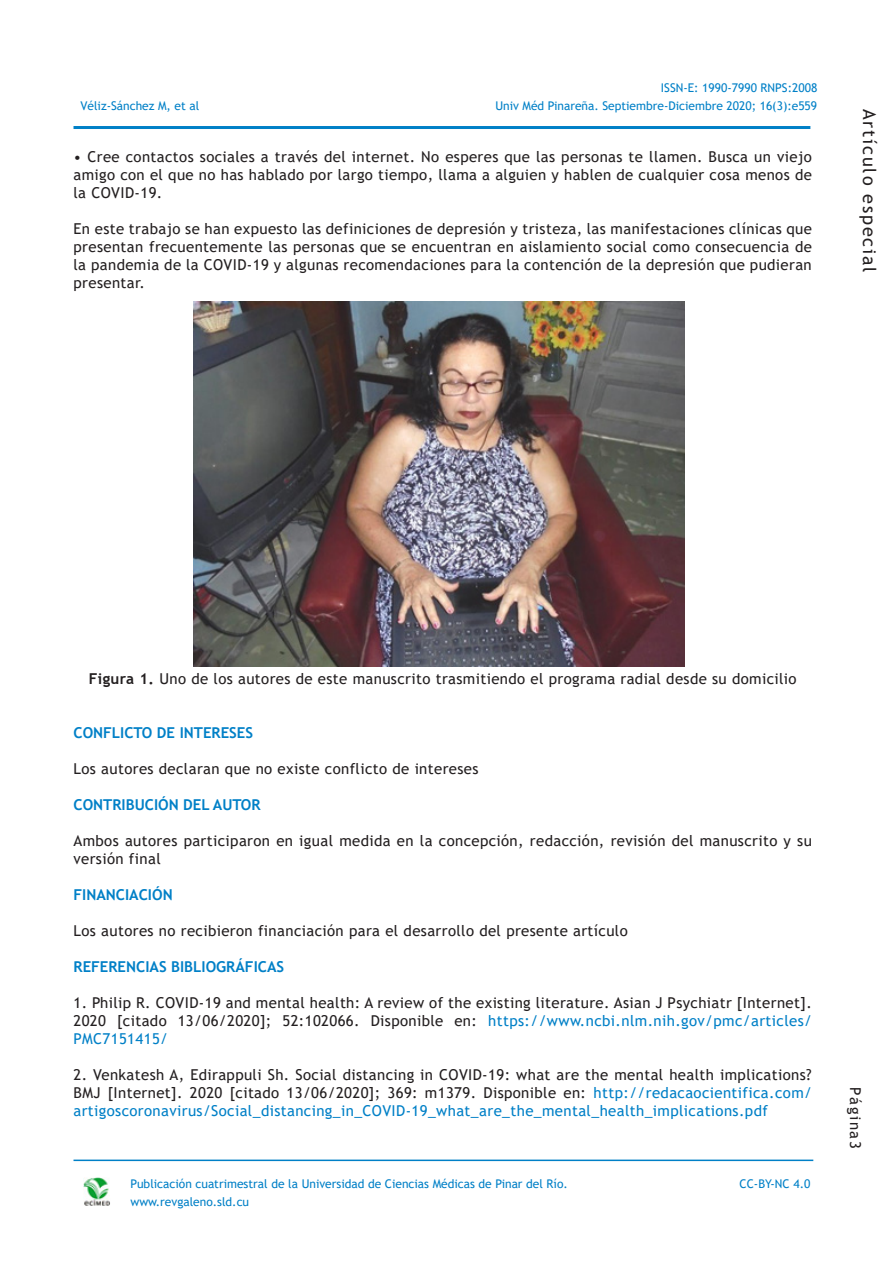
<style>
.page{position:relative;width:893px;height:1263px;background:#fff}
.page>*{position:absolute;margin:0;border:0;box-sizing:border-box;transform-origin:0 0}
.t1{font:18px "Trebuchet MS";letter-spacing:.1em;color:#231f20}
.t2{font:15px/18px "Trebuchet MS";letter-spacing:.025em;color:#231f20;text-align:justify}
.t3{font:700 15px "Trebuchet MS";color:#0080c7}
.t4{font:15px "Trebuchet MS";letter-spacing:.1em;color:#231f20}
.t5{font:12px "Trebuchet MS";color:#0080c7}
.s1{font-weight:700}
.s2{color:#0080c7}
</style>
<div class="page">
<hr style="left:74px;top:126px;width:736px;height:3px;background:#0080c7">
<img style="left:84px;top:1177px;width:26px;height:29px">
<hr style="left:74px;top:1159px;width:739px;height:2px;background:#0080c7">
<img style="left:193px;top:301px;width:492px;height:365px">
<p class="t5" style="left:661px;top:80px;width:158px">ISSN-E: 1990-7990 RNPS:2008</p>
<p class="t5" style="left:495px;top:98px;width:323px">Univ Méd Pinareña. Septiembre-Diciembre 2020; 16(3):e559</p>
<p class="t2" style="left:74px;top:148px;width:740px">• Cree contactos sociales a través del internet. No esperes que las personas te llamen. Busca un viejo amigo con el que no has hablado por largo tiempo, llama a alguien y hablen de cualquier cosa menos de la COVID-19.</p>
<p class="t2" style="left:74px;top:220px;width:740px">En este trabajo se han expuesto las definiciones de depresión y tristeza, las manifestaciones clínicas que presentan frecuentemente las personas que se encuentran en aislamiento social como consecuencia de la pandemia de la COVID-19 y algunas recomendaciones para la contención de la depresión que pudieran presentar.</p>
<p class="t5" style="left:81px;top:98px;width:120px">Véliz-Sánchez M, et al</p>
<p class="t1" style="left:881px;top:109px;width:165px;rotate:90deg">Artículo especial</p>
<p class="t2" style="left:89px;top:670px;width:709px"><span class="s1">Figura 1.</span> Uno de los autores de este manuscrito trasmitiendo el programa radial desde su domicilio</p>
<p class="t3" style="left:74px;top:723px;width:181px">CONFLICTO DE INTERESES</p>
<p class="t2" style="left:74px;top:760px;width:407px">Los autores declaran que no existe conflicto de intereses</p>
<p class="t3" style="left:74px;top:795px;width:189px">CONTRIBUCIÓN DEL AUTOR</p>
<p class="t2" style="left:74px;top:832px;width:740px">Ambos autores participaron en igual medida en la concepción, redacción, revisión del manuscrito y su versión final</p>
<p class="t3" style="left:74px;top:885px;width:101px">FINANCIACIÓN</p>
<p class="t2" style="left:74px;top:922px;width:556px">Los autores no recibieron financiación para el desarrollo del presente artículo</p>
<p class="t3" style="left:74px;top:957px;width:212px">REFERENCIAS BIBLIOGRÁFICAS</p>
<p class="t2" style="left:74px;top:994px;width:740px">1. Philip R. COVID-19 and mental health: A review of the existing literature. Asian J Psychiatr [Internet].<br>2020 [citado 13/06/2020]; 52:102066. Disponible en: <span class="s2">https://www.ncbi.nlm.nih.gov/pmc/articles/ PMC7151415/</span></p>
<p class="t2" style="left:74px;top:1066px;width:740px">2. Venkatesh A, Edirappuli Sh. Social distancing in COVID-19: what are the mental health implications?<br>BMJ [Internet]. 2020 [citado 13/06/2020]; 369: m1379. Disponible en: <span class="s2">http://redacaocientifica.com/ artigoscoronavirus/Social_distancing_in_COVID-19_what_are_the_mental_health_implications.pdf</span></p>
<p class="t5" style="left:130px;top:1176px;width:439px">Publicación cuatrimestral de la Universidad de Ciencias Médicas de Pinar del Río.</p>
<p class="t5" style="left:130px;top:1194px;width:120px">www.revgaleno.sld.cu</p>
<p class="t5" style="left:740px;top:1176px;width:72px">CC-BY-NC 4.0</p>
<p class="t4" style="left:865px;top:1087px;width:62px;rotate:90deg">Página3</p>
</div>
